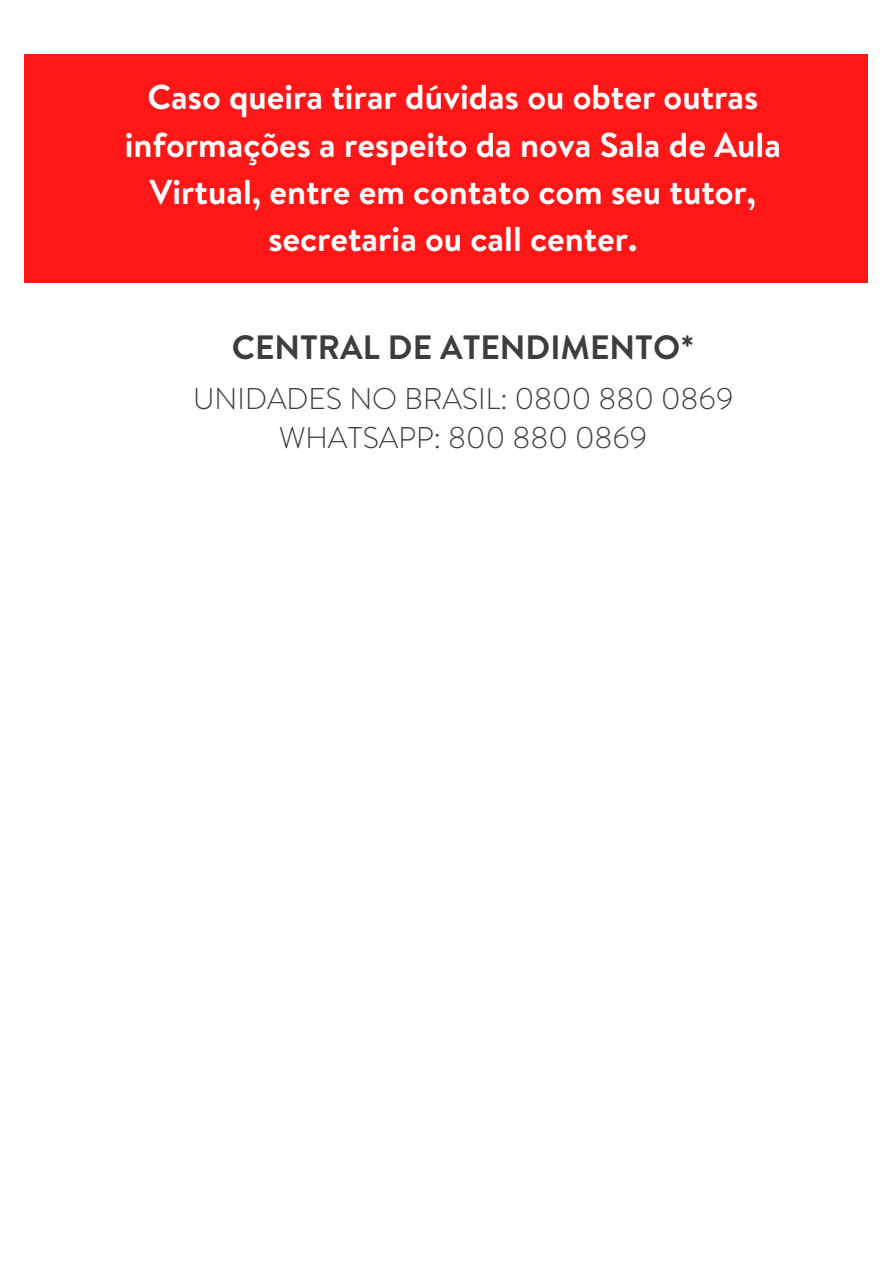
<style>
.page{position:relative;width:893px;height:1264px;background:#fff}
.page>*{position:absolute;margin:0;border:0;box-sizing:border-box;transform-origin:0 0}
.t1{font:700 34.5px/47.2px "Brandon Text";color:#fdfefe;text-align:center}
.t2{font:700 33.75px "Brandon Text";color:#3e3c3e}
.t3{font:300 30px/38.8px "Brandon Text";color:#3e3c3e;text-align:center}
</style>
<div class="page">
<div style="left:25px;top:54px;width:843px;height:228px;background:#ff1616"></div>
<p class="t1" style="left:125px;top:73px;width:657px">Caso queira tirar dúvidas ou obter outras informações a respeito da nova Sala de Aula Virtual, entre em contato com seu tutor, secretaria ou call center.</p>
<p class="t2" style="left:232px;top:323px;width:464px">CENTRAL DE ATENDIMENTO*</p>
<p class="t3" style="left:193px;top:379px;width:541px">UNIDADES NO BRASIL: 0800 880 0869<br>WHATSAPP: 800 880 0869</p>
</div>
